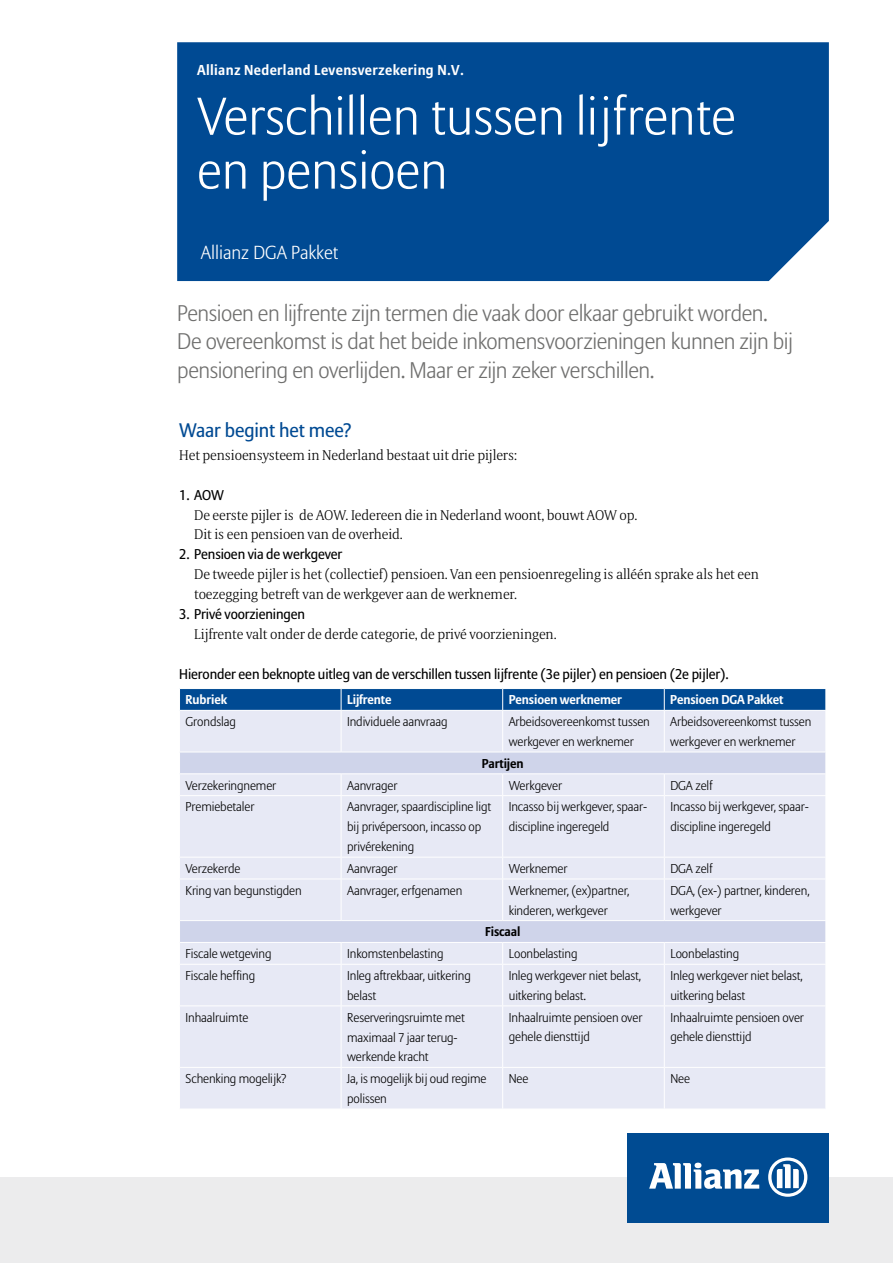
<style>
.page{position:relative;width:893px;height:1263px;background:#fff}
.page>*{position:absolute;margin:0;border:0;box-sizing:border-box;transform-origin:0 0}
.t1{font:300 52.5px/54px "Allianz Sans";color:#fff}
.t2{font:300 22.5px/28.5px "Allianz Sans";letter-spacing:-.02em;color:#6f6f6e}
.t3{font:19.5px "Allianz Sans";letter-spacing:-.01em;color:#004a93}
.t4{font:300 18.75px "Allianz Sans";color:#fff}
.t5{font:700 14.25px "Allianz Sans";letter-spacing:.025em;color:#fff}
.t6{font:300 14.1px/19.8px "Allianz Serif";letter-spacing:-.01em;color:#000}
.t7{font:14.1px "Allianz Sans";letter-spacing:-.01em;color:#000}
.t8{font:300 12.75px/19.8px "Allianz Sans";letter-spacing:-.01em;color:#000}
.t9{font:700 12.75px "Allianz Sans";letter-spacing:-.01em;color:#fff}
.t10{font:700 12.75px "Allianz Sans";letter-spacing:-.01em;color:#000}
</style>
<div class="page">
<div style="left:0;top:1178px;width:893px;height:85px;background:#ececed"></div>
<div style="left:627px;top:1133px;width:202px;height:90px;background:#004b92"></div>
<svg style="left:649px;top:1163px;width:110px;height:26px"></svg>
<svg style="left:768px;top:1157px;width:39px;height:40px"></svg>
<div style="left:177px;top:42px;width:652px;height:239px;background:#004a93"></div>
<div style="left:180px;top:711px;width:645px;height:398px;background:#e7e9f5"></div>
<svg style="left:180px;top:753px;width:645px;height:189px;background:#e1e4f2"></svg>
<svg style="left:179px;top:688px;width:647px;height:22px;background:#0f5499"></svg>
<hr style="left:341px;top:711px;width:1px;height:41px;background:#fff">
<hr style="left:502px;top:711px;width:1px;height:41px;background:#fff">
<hr style="left:664px;top:711px;width:1px;height:41px;background:#fff">
<hr style="left:179px;top:752px;width:162px;height:1px;background:#fff">
<hr style="left:341px;top:752px;width:162px;height:1px;background:#fff">
<hr style="left:503px;top:752px;width:161px;height:1px;background:#fff">
<hr style="left:664px;top:752px;width:162px;height:1px;background:#fff">
<hr style="left:179px;top:773px;width:162px;height:1px;background:#fff">
<hr style="left:341px;top:773px;width:162px;height:1px;background:#fff">
<svg style="left:341px;top:774px;width:1px;height:21px"></svg>
<hr style="left:503px;top:773px;width:161px;height:1px;background:#fff">
<svg style="left:502px;top:774px;width:1px;height:21px"></svg>
<hr style="left:664px;top:773px;width:162px;height:1px;background:#fff">
<svg style="left:664px;top:774px;width:1px;height:21px"></svg>
<svg style="left:825px;top:752px;width:1px;height:21px"></svg>
<hr style="left:179px;top:795px;width:162px;height:1px;background:#fff">
<hr style="left:341px;top:795px;width:162px;height:1px;background:#fff">
<hr style="left:341px;top:796px;width:1px;height:61px;background:#fff">
<hr style="left:503px;top:795px;width:161px;height:1px;background:#fff">
<hr style="left:502px;top:796px;width:1px;height:61px;background:#fff">
<hr style="left:664px;top:795px;width:162px;height:1px;background:#fff">
<hr style="left:664px;top:796px;width:1px;height:61px;background:#fff">
<hr style="left:179px;top:857px;width:162px;height:1px;background:#fff">
<hr style="left:341px;top:857px;width:162px;height:1px;background:#fff">
<svg style="left:341px;top:858px;width:1px;height:20px"></svg>
<hr style="left:503px;top:857px;width:161px;height:1px;background:#fff">
<svg style="left:502px;top:858px;width:1px;height:20px"></svg>
<hr style="left:664px;top:857px;width:162px;height:1px;background:#fff">
<svg style="left:664px;top:858px;width:1px;height:20px"></svg>
<hr style="left:179px;top:878px;width:162px;height:1px;background:#fff">
<hr style="left:341px;top:878px;width:162px;height:1px;background:#fff">
<hr style="left:341px;top:879px;width:1px;height:41px;background:#fff">
<hr style="left:503px;top:878px;width:161px;height:1px;background:#fff">
<hr style="left:502px;top:879px;width:1px;height:41px;background:#fff">
<hr style="left:664px;top:878px;width:162px;height:1px;background:#fff">
<hr style="left:664px;top:879px;width:1px;height:41px;background:#fff">
<hr style="left:179px;top:920px;width:162px;height:1px;background:#fff">
<hr style="left:341px;top:920px;width:162px;height:1px;background:#fff">
<hr style="left:503px;top:920px;width:161px;height:1px;background:#fff">
<hr style="left:664px;top:920px;width:162px;height:1px;background:#fff">
<hr style="left:179px;top:942px;width:162px;height:1px;background:#fff">
<hr style="left:341px;top:942px;width:162px;height:1px;background:#fff">
<svg style="left:341px;top:943px;width:1px;height:21px"></svg>
<hr style="left:503px;top:942px;width:161px;height:1px;background:#fff">
<svg style="left:502px;top:943px;width:1px;height:21px"></svg>
<hr style="left:664px;top:942px;width:162px;height:1px;background:#fff">
<svg style="left:664px;top:943px;width:1px;height:21px"></svg>
<svg style="left:825px;top:921px;width:1px;height:21px"></svg>
<hr style="left:179px;top:964px;width:162px;height:1px;background:#fff">
<hr style="left:341px;top:964px;width:162px;height:1px;background:#fff">
<hr style="left:341px;top:965px;width:1px;height:40px;background:#fff">
<hr style="left:503px;top:964px;width:161px;height:1px;background:#fff">
<hr style="left:502px;top:965px;width:1px;height:40px;background:#fff">
<hr style="left:664px;top:964px;width:162px;height:1px;background:#fff">
<hr style="left:664px;top:965px;width:1px;height:40px;background:#fff">
<hr style="left:179px;top:1005px;width:162px;height:1px;background:#fff">
<hr style="left:341px;top:1005px;width:162px;height:1px;background:#fff">
<hr style="left:341px;top:1006px;width:1px;height:61px;background:#fff">
<hr style="left:503px;top:1005px;width:161px;height:1px;background:#fff">
<hr style="left:502px;top:1006px;width:1px;height:61px;background:#fff">
<hr style="left:664px;top:1005px;width:162px;height:1px;background:#fff">
<hr style="left:664px;top:1006px;width:1px;height:61px;background:#fff">
<hr style="left:179px;top:1067px;width:162px;height:1px;background:#fff">
<hr style="left:341px;top:1067px;width:162px;height:1px;background:#fff">
<hr style="left:341px;top:1068px;width:1px;height:41px;background:#fff">
<hr style="left:503px;top:1067px;width:161px;height:1px;background:#fff">
<hr style="left:502px;top:1068px;width:1px;height:41px;background:#fff">
<hr style="left:664px;top:1067px;width:162px;height:1px;background:#fff">
<hr style="left:664px;top:1068px;width:1px;height:41px;background:#fff">
<p class="t5" style="left:197px;top:61px;width:268px">Allianz Nederland Levensverzekering N.V.</p>
<h1 class="t1" style="left:197px;top:92px;width:540px">Verschillen tussen lijfrente en pensioen</h1>
<h3 class="t4" style="left:201px;top:241px;width:139px">Allianz DGA Pakket</h3>
<h2 class="t2" style="left:177px;top:300px;width:617px">Pensioen en lijfrente zijn termen die vaak door elkaar gebruikt worden.<br>De overeenkomst is dat het beide inkomensvoorzieningen kunnen zijn bij pensionering en overlijden. Maar er zijn zeker verschillen.</h2>
<h3 class="t3" style="left:179px;top:419px;width:174px">Waar begint het mee?</h3>
<p class="t6" style="left:179px;top:446px;width:339px">Het pensioensysteem in Nederland bestaat uit drie pijlers:</p>
<p class="t7" style="left:179px;top:486px;width:46px">1. AOW</p>
<p class="t6" style="left:194px;top:505px;width:445px">De eerste pijler is de AOW. Iedereen die in Nederland woont, bouwt AOW op.<br>Dit is een pensioen van de overheid.</p>
<p class="t7" style="left:179px;top:546px;width:165px">2. Pensioen via de werkgever</p>
<p class="t6" style="left:194px;top:565px;width:566px">De tweede pijler is het (collectief) pensioen. Van een pensioenregeling is alléén sprake als het een toezegging betreft van de werkgever aan de werknemer.</p>
<p class="t7" style="left:179px;top:606px;width:127px">3. Privé voorzieningen</p>
<p class="t6" style="left:194px;top:625px;width:364px">Lijfrente valt onder de derde categorie, de privé voorzieningen.</p>
<p class="t7" style="left:179px;top:665px;width:551px">Hieronder een beknopte uitleg van de verschillen tussen lijfrente (3e pijler) en pensioen (2e pijler).</p>
<p class="t9" style="left:186px;top:692px;width:43px">Rubriek</p>
<p class="t9" style="left:347px;top:692px;width:46px">Lijfrente</p>
<p class="t9" style="left:509px;top:692px;width:115px">Pensioen werknemer</p>
<p class="t9" style="left:670px;top:692px;width:115px">Pensioen DGA Pakket</p>
<p class="t8" style="left:186px;top:712px;width:52px">Grondslag</p>
<p class="t8" style="left:347px;top:712px;width:102px">Individuele aanvraag</p>
<p class="t8" style="left:509px;top:712px;width:143px">Arbeidsovereenkomst tussen werkgever en werknemer</p>
<p class="t8" style="left:670px;top:712px;width:143px">Arbeidsovereenkomst tussen werkgever en werknemer</p>
<p class="t10" style="left:482px;top:755px;width:43px">Partijen</p>
<p class="t8" style="left:186px;top:776px;width:92px">Verzekeringnemer</p>
<p class="t8" style="left:347px;top:776px;width:52px">Aanvrager</p>
<p class="t8" style="left:509px;top:776px;width:55px">Werkgever</p>
<p class="t8" style="left:670px;top:776px;width:44px">DGA zelf</p>
<p class="t8" style="left:186px;top:798px;width:70px">Premiebetaler</p>
<p class="t8" style="left:347px;top:798px;width:146px">Aanvrager, spaardiscipline ligt bij privépersoon, incasso op privérekening</p>
<p class="t8" style="left:509px;top:798px;width:140px">Incasso bij werkgever, spaar&shy;discipline ingeregeld</p>
<p class="t8" style="left:670px;top:798px;width:140px">Incasso bij werkgever, spaar&shy;discipline ingeregeld</p>
<p class="t8" style="left:186px;top:859px;width:56px">Verzekerde</p>
<p class="t8" style="left:347px;top:859px;width:52px">Aanvrager</p>
<p class="t8" style="left:509px;top:859px;width:60px">Werknemer</p>
<p class="t8" style="left:670px;top:859px;width:44px">DGA zelf</p>
<p class="t8" style="left:186px;top:881px;width:118px">Kring van begunstigden</p>
<p class="t8" style="left:347px;top:881px;width:117px">Aanvrager, erfgenamen</p>
<p class="t8" style="left:509px;top:881px;width:122px">Werknemer, (ex)partner, kinderen, werkgever</p>
<p class="t8" style="left:670px;top:881px;width:141px">DGA, (ex-) partner, kinderen, werkgever</p>
<p class="t10" style="left:485px;top:924px;width:37px">Fiscaal</p>
<p class="t8" style="left:186px;top:944px;width:87px">Fiscale wetgeving</p>
<p class="t8" style="left:347px;top:944px;width:98px">Inkomstenbelasting</p>
<p class="t8" style="left:509px;top:944px;width:70px">Loonbelasting</p>
<p class="t8" style="left:670px;top:944px;width:70px">Loonbelasting</p>
<p class="t8" style="left:186px;top:966px;width:71px">Fiscale heffing</p>
<p class="t8" style="left:347px;top:966px;width:125px">Inleg aftrekbaar, uitkering belast</p>
<p class="t8" style="left:509px;top:966px;width:134px">Inleg werkgever niet belast, uitkering belast.</p>
<p class="t8" style="left:670px;top:966px;width:134px">Inleg werkgever niet belast, uitkering belast</p>
<p class="t8" style="left:186px;top:1008px;width:64px">Inhaalruimte</p>
<p class="t8" style="left:347px;top:1008px;width:119px">Reserveringsruimte met maximaal 7 jaar terug&shy;werkende kracht</p>
<p class="t8" style="left:509px;top:1008px;width:135px">Inhaalruimte pensioen over gehele diensttijd</p>
<p class="t8" style="left:670px;top:1008px;width:135px">Inhaalruimte pensioen over gehele diensttijd</p>
<p class="t8" style="left:186px;top:1069px;width:102px">Schenking mogelijk?</p>
<p class="t8" style="left:347px;top:1069px;width:141px">Ja, is mogelijk bij oud regime polissen</p>
<p class="t8" style="left:509px;top:1069px;width:21px">Nee</p>
<p class="t8" style="left:670px;top:1069px;width:21px">Nee</p>
</div>
